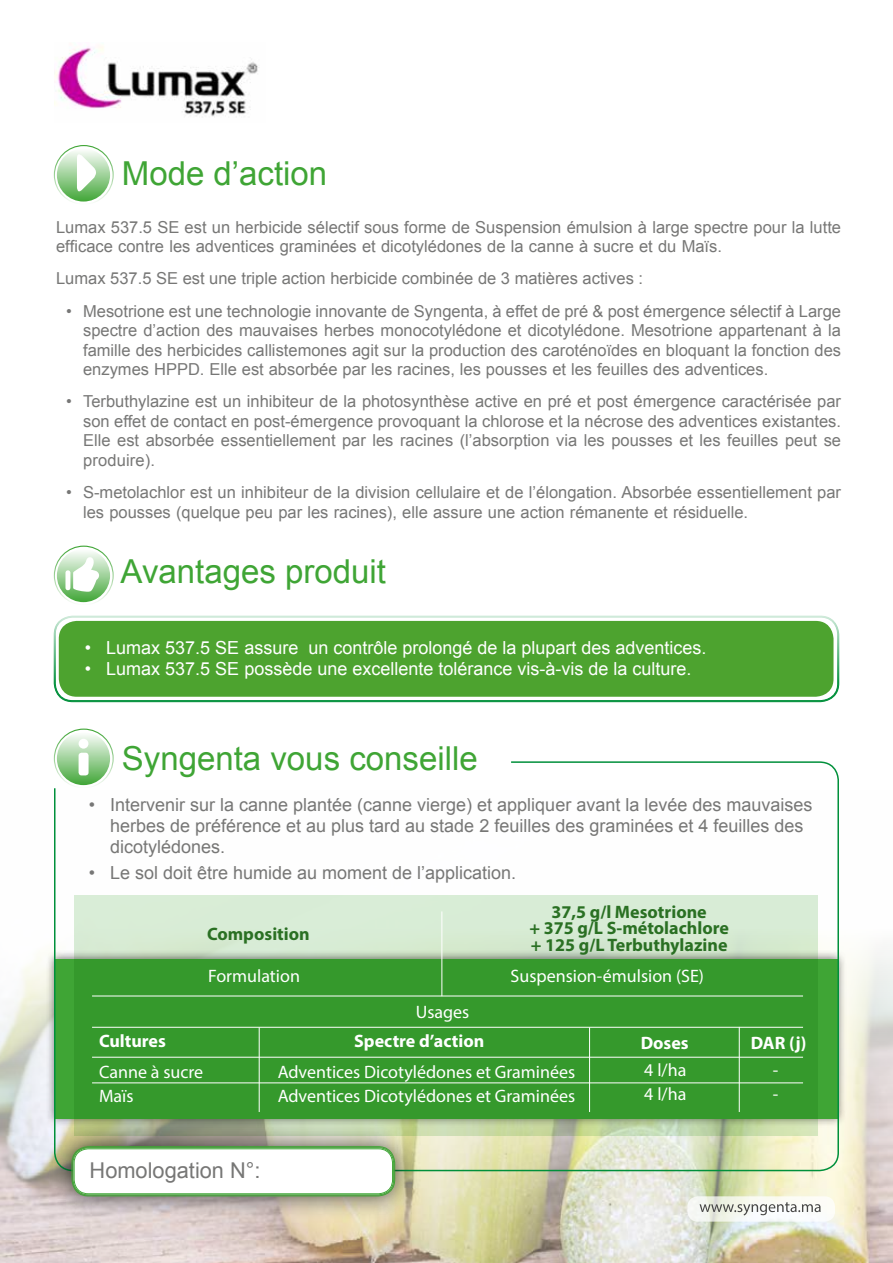
<style>
.page{position:relative;width:893px;height:1263px;background:#fff}
.page>*{position:absolute;margin:0;border:0;box-sizing:border-box;transform-origin:0 0}
.t1{font:33px "Arial";color:#3fa535}
.t2{font:21.75px "Arial";color:#777776}
.t3{font:18px/21px "Arial";color:#777776}
.t4{font:18px/24px "Myriad Pro";color:#fff}
.t5{font:18px "Arial";color:#fff}
.t6{font:700 18px/33px "Myriad Pro";color:#2a7023;text-align:center}
.t7{font:700 18px "Myriad Pro";color:#fff}
.t8{font:16.5px/19.5px "Arial";color:#777776}
</style>
<div class="page">
<img style="left:0;top:950px;width:893px;height:313px">
<div style="left:59px;top:621px;width:774px;height:76px;background:#4da32f;border-radius:18px"></div>
<div style="left:55px;top:617px;width:783px;height:84px;border:1px solid #00903b;border-radius:17px"></div>
<svg style="left:53px;top:761px;width:787px;height:411px"></svg>
<hr style="left:259px;top:1027px;width:1px;height:85px;background:#fff">
<hr style="left:442px;top:911px;width:1px;height:85px;background:#fff">
<hr style="left:589px;top:1027px;width:1px;height:85px;background:#fff">
<hr style="left:739px;top:1027px;width:1px;height:85px;background:#fff">
<svg style="left:687px;top:1196px;width:148px;height:25px;fill:#f9faf5"></svg>
<svg style="left:700px;top:1202px;width:121px;height:13px"></svg>
<div style="left:57px;top:549px;width:53px;height:53px;background:linear-gradient(to bottom,#fdfefd,#43a739);border-radius:50%"></div>
<div style="left:54px;top:546px;width:60px;height:59px;border:1px solid #3fa535;border-radius:50%"></div>
<svg style="left:65px;top:557px;width:34px;height:35px"></svg>
<svg style="left:57px;top:148px;width:53px;height:54px"></svg>
<div style="left:54px;top:145px;width:60px;height:60px;border:1px solid #3fa535;border-radius:50%"></div>
<svg style="left:77px;top:151px;width:22px;height:44px"></svg>
<div style="left:57px;top:732px;width:53px;height:53px;background:linear-gradient(to bottom,#fdfefd,#43a73a);border-radius:50%"></div>
<div style="left:54px;top:728px;width:60px;height:60px;border:1px solid #3fa535;border-radius:50%"></div>
<div style="left:79px;top:753px;width:10px;height:22px;background:#fff;border-radius:3px"></div>
<div style="left:79px;top:739px;width:9px;height:10px;background:#fff;border-radius:50%"></div>
<div style="left:48px;top:1122px;width:370px;height:98px;background:#000;opacity:.75"></div>
<div style="left:73px;top:1148px;width:321px;height:47px;background:#fff;border-radius:15px"></div>
<div style="left:72px;top:1146px;width:323px;height:50px;border:1px solid #3fa535;border-radius:16px"></div>
<div style="left:73px;top:1147px;width:321px;height:48px;border:1px solid #3fa535;border-radius:15px"></div>
<div style="left:74px;top:1148px;width:319px;height:46px;border:1px solid #3fa535;border-radius:14px"></div>
<img style="left:54px;top:46px;width:205px;height:71px">
<h1 class="t1" style="left:122px;top:152px;width:207px">Mode ’d action</h1>
<p class="t8" style="left:56px;top:217px;width:786px">Lumax 537.5 SE est un herbicide sélectif sous forme de Suspension émulsion à large spectre pour la lutte efficace contre les adventices graminées et dicotylédones de la canne à sucre et du Maïs.</p>
<p class="t8" style="left:83px;top:263px;width:759px;line-height:32.2px;text-indent:-27px">Lumax 537.5 SE est une triple action herbicide combinée de 3 matières actives :<br>Mesotrione est une technologie innovante de Syngenta à, effet de pré &amp; post émergence sélectif à Large</p>
<p class="t8" style="left:66px;top:301px;width:7px">•</p>
<p class="t8" style="left:66px;top:392px;width:7px">•</p>
<p class="t8" style="left:66px;top:483px;width:7px">•</p>
<p class="t8" style="left:83px;top:321px;width:759px;text-align:justify">spectre ’d action des mauvaises herbes monocotylédone et dicotylédone. Mesotrione appartenant laà famille des herbicides callistemones agit sur la production des caroténoïdes en bloquant la fonction des enzymes HPPD. Elle est absorbée par les racines, les pousses et les feuilles des adventices.</p>
<p class="t8" style="left:83px;top:392px;width:759px">Terbuthylazine est un inhibiteur de la photosynthèse active en pré et post émergence caractérisée par</p>
<p class="t8" style="left:83px;top:411px;width:759px;text-align:justify">son effet de contact en post-émergence provoquant la chlorose et la nécrose des adventices existantes.<br>Elle est absorbée essentiellement par les racines ( ’l absorption via les pousses et les feuilles peut se produire .(</p>
<p class="t8" style="left:83px;top:483px;width:759px">S-metolachlor est un inhibiteur de la division cellulaire et de ’l élongation. Absorbée essentiellement par</p>
<p class="t8" style="left:83px;top:502px;width:667px">les pousses (quelque peu par les racines ,) elle assure une action rémanente et résiduelle.</p>
<h1 class="t1" style="left:121px;top:550px;width:267px">Avantages produit</h1>
<p class="t5" style="left:85px;top:636px;width:8px">•</p>
<p class="t5" style="left:85px;top:657px;width:8px">•</p>
<p class="t5" style="left:106px;top:636px;width:194px">Lumax 537.5 SE assure</p>
<p class="t5" style="left:308px;top:636px;width:400px">un contrôle prolongé de la plupart des adventices.</p>
<p class="t5" style="left:106px;top:657px;width:587px">Lumax 537.5 SE possède une excellente tolérance vis -à- vis de la culture.</p>
<p class="t3" style="left:89px;top:795px;width:8px">•</p>
<p class="t3" style="left:89px;top:862px;width:8px">•</p>
<h1 class="t1" style="left:122px;top:736px;width:357px">Syngenta vous conseille</h1>
<p class="t3" style="left:110px;top:795px;width:704px">Intervenir sur la canne plantée (canne vierge) et appliquer avant la levée des mauvaises</p>
<p class="t3" style="left:110px;top:816px;width:695px">herbes de préférence et au plus tard au stade 2 feuilles des graminées et 4 feuilles des dicotylédones.</p>
<p class="t3" style="left:110px;top:862px;width:408px">Le sol doit être humide au moment de ’l application.</p>
<p class="t6" style="left:531px;top:894px;width:198px">37,5 l /g Mesotrione<br>+ 125 L/g Terbuthylazine</p>
<p class="t6" style="left:207px;top:917px;width:104px">Composition</p>
<p class="t6" style="left:529px;top:911px;width:201px">+ 375 -SL/g métolachlore</p>
<p class="t4" style="left:208px;top:963px;width:93px">Formulation</p>
<p class="t4" style="left:416px;top:1000px;width:55px">Usages</p>
<p class="t4" style="left:511px;top:963px;width:195px">Suspension-émulsion (SE(</p>
<p class="t7" style="left:99px;top:1029px;width:68px">Cultures</p>
<p class="t4" style="left:99px;top:1059px;width:106px">Canne à sucre<br>Maïs</p>
<p class="t7" style="left:354px;top:1029px;width:132px">Spectre ’d action</p>
<p class="t4" style="left:278px;top:1059px;width:299px">Adventices Dicotylédones et Graminées<br>Adventices Dicotylédones et Graminées</p>
<p class="t4" style="left:644px;top:1057px;width:44px">/l4 h a<br>/l4 h a</p>
<p class="t4" style="left:773px;top:1057px;width:7px">- -</p>
<p class="t7" style="left:751px;top:1031px;width:57px">DAR (j(</p>
<p class="t7" style="left:641px;top:1031px;width:50px">Doses</p>
<h2 class="t2" style="left:90px;top:1156px;width:173px">Homologation N°:</h2>
</div>
